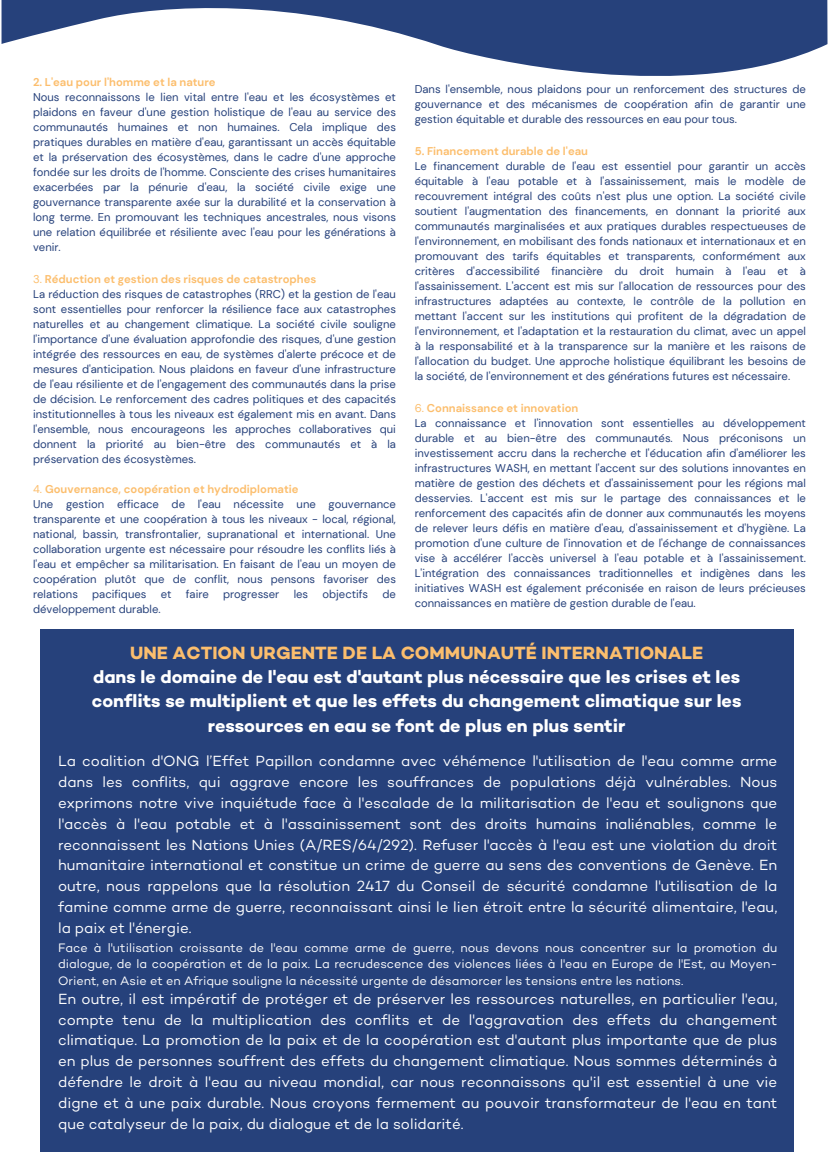
<style>
.page{position:relative;width:829px;height:1170px;background:#fff}
.page>*{position:absolute;margin:0;border:0;box-sizing:border-box;transform-origin:0 0}
.t1{font:700 18px/24px "Campton";color:#fff;text-align:center}
.t2{font:700 18px "Campton";color:#fcbe6d}
.t3{font:15px/20.8px "Campton";color:#fff;text-align:justify}
.t4{font:12.5px/16.8px "Campton";color:#fff;text-align:justify}
.t5{font:11.25px/15px "DM Sans";color:#26417b;text-align:justify}
.t6{font:700 11.25px "DM Sans";color:#fcbe6d}
.s1{font-weight:400}
</style>
<div class="page">
<div style="left:40px;top:629px;width:753px;height:523px;background:#26417b"></div>
<svg style="left:2px;top:0;width:825px;height:76px;fill:#26417b"></svg>
<p class="t6" style="left:33px;top:75px;width:184px">2. L'eau pour l'homme et la nature</p>
<p class="t5" style="left:33px;top:90px;width:364px">Nous reconnaissons le lien vital entre l'eau et les écosystèmes et plaidons en faveur d'une gestion holistique de l'eau au service des communautés humaines et non humaines. Cela implique des pratiques durables en matière d'eau, garantissant un accès équitable et la préservation des écosystèmes, dans le cadre d'une approche fondée sur les droits de l'homme. Consciente des crises humanitaires exacerbées par la pénurie d'eau, la société civile exige une gouvernance transparente axée sur la durabilité et la conservation à long terme. En promouvant les techniques ancestrales, nous visons une relation équilibrée et résiliente avec l'eau pour les générations à venir.</p>
<p class="t6" style="left:33px;top:272px;width:285px"><span class="s1">3.</span> Réduction et gestion des risques de catastrophes</p>
<p class="t5" style="left:33px;top:286px;width:364px">La réduction des risques de catastrophes (RRC) et la gestion de l'eau sont essentielles pour renforcer la résilience face aux catastrophes naturelles et au changement climatique. La société civile souligne l'importance d'une évaluation approfondie des risques, d'une gestion intégrée des ressources en eau, de systèmes d'alerte précoce et de mesures d'anticipation. Nous plaidons en faveur d'une infrastructure de l'eau résiliente et de l'engagement des communautés dans la prise de décision. Le renforcement des cadres politiques et des capacités institutionnelles à tous les niveaux est également mis en avant. Dans l'ensemble, nous encourageons les approches collaboratives qui donnent la priorité au bien-être des communautés et à la préservation des écosystèmes.</p>
<p class="t6" style="left:33px;top:482px;width:267px"><span class="s1">4.</span> Gouvernance, coopération et hydrodiplomatie</p>
<p class="t5" style="left:33px;top:496px;width:364px">Une gestion efficace de l'eau nécessite une gouvernance transparente et une coopération à tous les niveaux - local, régional, national, bassin, transfrontalier, supranational et international. Une collaboration urgente est nécessaire pour résoudre les conflits liés à l'eau et empêcher sa militarisation. En faisant de l'eau un moyen de coopération plutôt que de conflit, nous pensons favoriser des relations</p>
<p class="t5" style="left:415px;top:82px;width:393px">Dans l'ensemble, nous plaidons pour un renforcement des structures de gouvernance et des mécanismes de coopération afin de garantir une gestion équitable et durable des ressources en eau pour tous.</p>
<p class="t6" style="left:415px;top:144px;width:175px">5. Financement durable de l'eau</p>
<p class="t5" style="left:415px;top:159px;width:393px">Le financement durable de l'eau est essentiel pour garantir un accès équitable à l'eau potable et à l'assainissement, mais le modèle de recouvrement intégral des coûts n'est plus une option. La société civile soutient l'augmentation des financements, en donnant la priorité aux communautés marginalisées et aux pratiques durables respectueuses de l'environnement, en mobilisant des fonds nationaux et internationaux et en promouvant des tarifs équitables et transparents, conformément aux critères d'accessibilité financière du droit humain à l'eau et à l'assainissement. L'accent est mis sur l'allocation de ressources pour des infrastructures adaptées au contexte, le contrôle de la pollution en mettant l'accent sur les institutions qui profitent de la dégradation de l'environnement, et l'adaptation et la restauration du climat, avec un appel à la responsabilité et à la transparence sur la manière et les raisons de l'allocation du budget. Une approche holistique équilibrant les besoins de la société, de l'environnement et des générations futures est nécessaire.</p>
<p class="t6" style="left:415px;top:401px;width:165px"><span class="s1">6.</span> Connaissance et innovation</p>
<p class="t5" style="left:415px;top:415px;width:393px">La connaissance et l'innovation sont essentielles au développement durable et au bien-être des communautés. Nous préconisons un investissement accru dans la recherche et l'éducation afin d'améliorer les infrastructures WASH, en mettant l'accent sur des solutions innovantes en matière de gestion des déchets et d'assainissement pour les régions mal desservies. L'accent est mis sur le partage des connaissances et le renforcement des capacités afin de donner aux communautés les moyens de relever leurs défis en matière d'eau, d'assainissement et d'hygiène. La promotion d'une culture de l'innovation et de l'échange de connaissances vise à accélérer l'accès universel à l'eau potable et à l'assainissement.<br>L'intégration des connaissances traditionnelles et indigènes dans les initiatives WASH est également préconisée en raison de leurs précieuses connaissances en matière de gestion durable de l'eau.</p>
<p class="t5" style="left:92px;top:586px;width:56px">pacifiques</p>
<p class="t5" style="left:161px;top:586px;width:12px">et</p>
<p class="t5" style="left:186px;top:586px;width:25px">faire</p>
<p class="t5" style="left:223px;top:586px;width:58px">progresser</p>
<p class="t5" style="left:294px;top:586px;width:16px">les</p>
<p class="t5" style="left:322px;top:586px;width:47px">objectifs</p>
<p class="t5" style="left:382px;top:586px;width:15px">de</p>
<p class="t5" style="left:33px;top:601px;width:129px">développement durable.</p>
<h1 class="t2" style="left:130px;top:645px;width:574px">UNE ACTION URGENTE DE LA COMMUNAUTÉ INTERNATIONALE</h1>
<h1 class="t1" style="left:92px;top:667px;width:651px">dans le domaine de l'eau est d'autant plus nécessaire que les crises et les conflits se multiplient et que les effets du changement climatique sur les ressources en eau se font de plus en plus sentir</h1>
<p class="t3" style="left:58px;top:752px;width:721px">La coalition d'ONG l’Effet Papillon condamne avec véhémence l'utilisation de l'eau comme arme dans les conflits, qui aggrave encore les souffrances de populations déjà vulnérables. Nous exprimons notre vive inquiétude face à l'escalade de la militarisation de l'eau et soulignons que l'accès à l'eau potable et à l'assainissement sont des droits humains inaliénables, comme le reconnaissent les Nations Unies (A/RES/64/292). Refuser l'accès à l'eau est une violation du droit humanitaire international et constitue un crime de guerre au sens des conventions de Genève. En outre, nous rappelons que la résolution 2417 du Conseil de sécurité condamne l'utilisation de la famine comme arme de guerre, reconnaissant ainsi le lien étroit entre la sécurité alimentaire, l'eau, la paix et l'énergie.</p>
<p class="t4" style="left:58px;top:940px;width:721px">Face à l'utilisation croissante de l'eau comme arme de guerre, nous devons nous concentrer sur la promotion du dialogue, de la coopération et de la paix. La recrudescence des violences liées à l'eau en Europe de l'Est, au Moyen-Orient, en Asie et en Afrique souligne la nécessité urgente de désamorcer les tensions entre les nations.</p>
<p class="t3" style="left:58px;top:990px;width:721px">En outre, il est impératif de protéger et de préserver les ressources naturelles, en particulier l'eau, compte tenu de la multiplication des conflits et de l'aggravation des effets du changement climatique. La promotion de la paix et de la coopération est d'autant plus importante que de plus en plus de personnes souffrent des effets du changement climatique. Nous sommes déterminés à défendre le droit à l'eau au niveau mondial, car nous reconnaissons qu'il est essentiel à une vie digne et à une paix durable. Nous croyons fermement au pouvoir transformateur de l'eau en tant que catalyseur de la paix, du dialogue et de la solidarité.</p>
</div>
